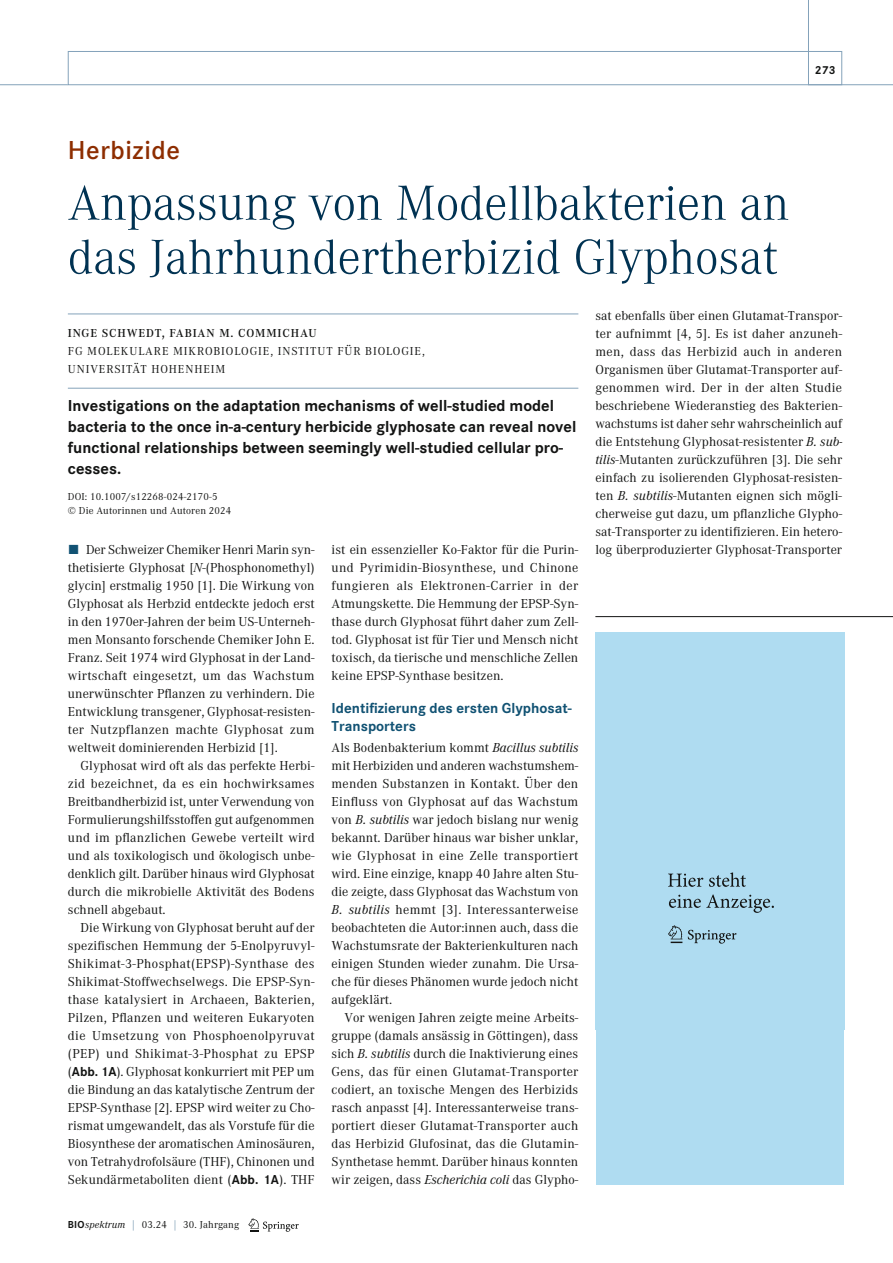
<style>
.page{position:relative;width:893px;height:1263px;background:#fff}
.page>*{position:absolute;margin:0;border:0;box-sizing:border-box;transform-origin:0 0}
.t1{font:300 51px/54px "Corporate A";color:#003252}
.t2{font:600 27px "Corporate S";letter-spacing:.02em;color:#8d2d00}
.t3{font:700 16.5px/21px "Corporate S";color:#131413}
.t4{font:700 15px/18px "Corporate S";color:#115273}
.t5{font:13.5px/18px "Corporate A";letter-spacing:.005em;color:#131413;text-align:justify}
.t6{font:12px/18px "Corporate A";letter-spacing:.075em;color:#131413}
.t7{font:600 12px "Corporate A";letter-spacing:.075em;color:#131413}
.t8{font:700 12px "Corporate S";color:#131413}
.t9{font:10.5px/13.5px "Corporate A";letter-spacing:.015em;color:#131413}
.s1{font-family:"The Sans Expert";color:#115273}
.s2{font-style:italic}
.s3{font-family:"Corporate S";font-weight:700}
.s4{color:#658ba6}
</style>
<div class="page">
<svg style="left:248px;top:1218px;width:51px;height:14px"></svg>
<div style="left:595px;top:632px;width:231px;height:398px;background:#afdcf1"></div>
<div style="left:615px;top:632px;width:229px;height:398px;background:#afdcf1"></div>
<hr style="left:68px;top:314px;width:510px;height:1px;background:#84a2ba">
<hr style="left:68px;top:388px;width:510px;height:1px;background:#84a2ba">
<hr style="left:595px;top:616px;width:297px;height:1px;background:#131413">
<svg style="left:668px;top:872px;width:106px;height:41px"></svg>
<svg style="left:668px;top:925px;width:68px;height:19px"></svg>
<div style="left:596px;top:957px;width:247px;height:228px;background:#afdcf1"></div>
<svg style="left:808px;top:0;width:84px;height:85px"></svg>
<div style="left:68px;top:51px;width:774px;height:34px;border:1px solid #84a2ba"></div>
<hr style="left:0;top:84px;width:68px;height:1px;background:#84a2ba">
<h2 class="t2" style="left:68px;top:141px;width:114px">Herbizide</h2>
<h1 class="t1" style="left:68px;top:181px;width:723px">Anpassung von Modellbakterien an das Jahrhundertherbizid Glyphosat</h1>
<p class="t8" style="left:814px;top:66px;width:22px">273</p>
<p class="t7" style="left:68px;top:329px;width:250px">INGE SCHWEDT, FABIAN M. COMMICHAU</p>
<p class="t6" style="left:68px;top:343px;width:358px">FG MOLEKULARE MIKROBIOLOGIE, INSTITUT FÜR BIOLOGIE,<br>UNIVERSITÄT HOHENHEIM</p>
<p class="t3" style="left:68px;top:396px;width:510px">Investigations on the adaptation mechanisms of well-studied model bacteria to the once in-a-century herbicide glyphosate can reveal novel functional relationships between seemingly well-studied cellular pro&shy;cesses.</p>
<p class="t9" style="left:68px;top:491px;width:165px">DOI: 10.1007/s12268-024-2170-5<br>© Die Autorinnen und Autoren 2024</p>
<p class="t5" style="left:68px;top:542px;width:248px"><span class="s1">ó</span> Der Schweizer Chemiker Henri Marin syn&shy;thetisierte Glyphosat [<span class="s2">N</span>-(Phosphonomethyl) glycin] erstmalig 1950 [1]. Die Wirkung von Glyphosat als Herbzid entdeckte jedoch erst in den 1970er-Jahren der beim US-Unterneh&shy;men Monsanto forschende Chemiker John E.<br>Franz. Seit 1974 wird Glyphosat in der Land&shy;wirtschaft eingesetzt, um das Wachstum unerwünschter Pflanzen zu verhindern. Die Entwicklung transgener, Glyphosat-resisten&shy;ter Nutzpflanzen machte Glyphosat zum weltweit dominierenden Herbizid [1].</p>
<p class="t5" style="left:68px;top:758px;width:248px;text-indent:13px">Glyphosat wird oft als das perfekte Herbi&shy;zid bezeichnet, da es ein hochwirksames Breitbandherbizid ist, unter Verwendung von Formulierungshilfsstoffen gut aufgenommen und im pflanzlichen Gewebe verteilt wird und als toxikologisch und ökologisch unbe&shy;denklich gilt. Darüber hinaus wird Glyphosat durch die mikrobielle Aktivität des Bodens schnell abgebaut.</p>
<p class="t5" style="left:68px;top:920px;width:248px;text-indent:13px">Die Wirkung von Glyphosat beruht auf der spezifischen Hemmung der 5-Enolpyruvyl-Shikimat-3-Phosphat(EPSP)-Synthase des Shikimat-Stoffwechselwegs. Die EPSP-Syn&shy;thase katalysiert in Archaeen, Bakterien, Pilzen, Pflanzen und weiteren Eukaryoten die Umsetzung von Phosphoenolpyruvat (PEP) und Shikimat-3-Phosphat zu EPSP (<span class="s3">Abb. 1A</span>). Glyphosat konkurriert mit PEP um die Bindung an das katalytische Zentrum der EPSP-Synthase [2]. EPSP wird weiter zu Cho&shy;rismat umgewandelt, das als Vorstufe für die Biosynthese der aromatischen Aminosäuren, von Tetrahydrofolsäure (THF), Chinonen und Sekundärmetaboliten dient (<span class="s3">Abb. 1A</span>). THF</p>
<p class="t5" style="left:331px;top:542px;width:248px">ist ein essenzieller Ko-Faktor für die Purin&shy;und Pyrimidin-Biosynthese, und Chinone fungieren als Elektronen-Carrier in der Atmungskette. Die Hemmung der EPSP-Syn&shy;thase durch Glyphosat führt daher zum Zell&shy;tod. Glyphosat ist für Tier und Mensch nicht toxisch, da tierische und menschliche Zellen keine EPSP-Synthase besitzen.</p>
<p class="t4" style="left:331px;top:701px;width:241px">Identifizierung des ersten Glyphosat-<br>Transporters</p>
<p class="t5" style="left:331px;top:740px;width:248px">Als Bodenbakterium kommt <span class="s2">Bacillus subtilis </span>mit Herbiziden und anderen wachstumshem&shy;menden Substanzen in Kontakt. Über den Einfluss von Glyphosat auf das Wachstum von <span class="s2">B. subtilis</span> war jedoch bislang nur wenig bekannt. Darüber hinaus war bisher unklar, wie Glyphosat in eine Zelle transportiert wird. Eine einzige, knapp 40 Jahre alten Stu&shy;die zeigte, dass Glyphosat das Wachstum von <span class="s2">B. subtilis</span> hemmt [3]. Interessanterweise beobachteten die Autor:innen auch, dass die Wachstumsrate der Bakterienkulturen nach einigen Stunden wieder zunahm. Die Ursa&shy;che für dieses Phänomen wurde jedoch nicht aufgeklärt.</p>
<p class="t5" style="left:331px;top:1010px;width:248px;text-indent:13px">Vor wenigen Jahren zeigte meine Arbeits&shy;gruppe (damals ansässig in Göttingen), dass sich <span class="s2">B. subtilis</span> durch die Inaktivierung eines Gens, das für einen Glutamat-Transporter codiert, an toxische Mengen des Herbizids rasch anpasst [4]. Interessanterweise trans&shy;portiert dieser Glutamat-Transporter auch das Herbizid Glufosinat, das die Glutamin-Synthetase hemmt. Darüber hinaus konnten wir zeigen, dass <span class="s2">Escherichia coli</span> das Glypho-</p>
<p class="t9" style="left:68px;top:1219px;width:173px"><span class="s3">BIO</span><span class="s2">spektrum</span> <span class="s4">|</span> 03.24 <span class="s4">|</span> 30. Jahrgang</p>
<p class="t5" style="left:595px;top:308px;width:248px">sat ebenfalls über einen Glutamat-Transpor&shy;ter aufnimmt [4, 5]. Es ist daher anzuneh&shy;men, dass das Herbizid auch in anderen Organismen über Glutamat-Transporter auf&shy;genommen wird. Der in der alten Studie beschriebene Wiederanstieg des Bakterien&shy;wachstums ist daher sehr wahrscheinlich auf die Entstehung Glyphosat-resistenter <span class="s2">B. sub&shy;tilis</span>-Mutanten zurückzuführen [3]. Die sehr einfach zu isolierenden Glyphosat-resisten&shy;ten <span class="s2">B. subtilis</span>-Mutanten eignen sich mögli&shy;cherweise gut dazu, um pflanzliche Glypho&shy;sat-Transporter zu identifizieren. Ein hetero&shy;log überproduzierter Glyphosat-Transporter</p>
</div>
